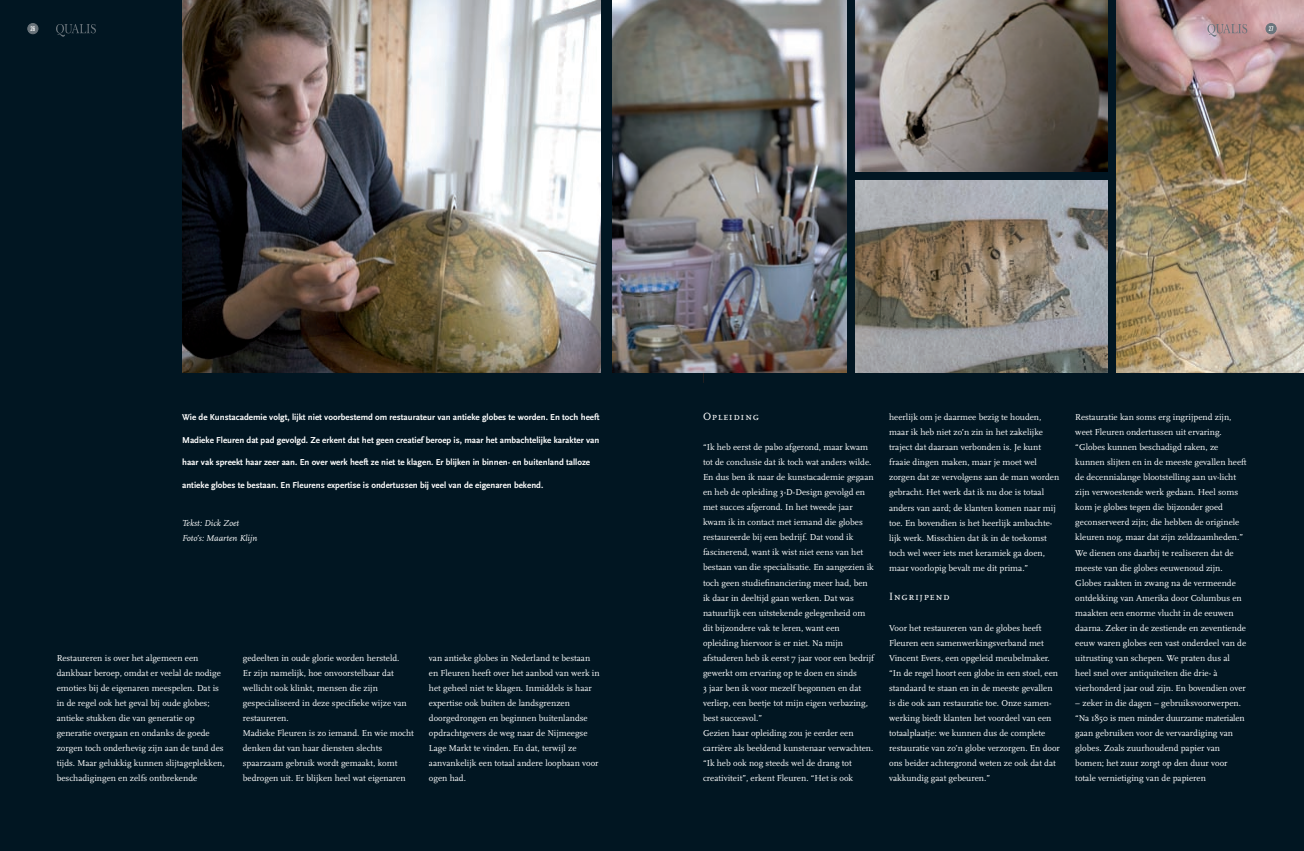
<style>
.page{position:relative;width:1304px;height:851px;background:#fff}
.page>*{position:absolute;margin:0;border:0;box-sizing:border-box;transform-origin:0 0}
.t1{font:11px "Scala Caps";letter-spacing:.05em;color:#fff}
.t2{font:9px/15px "Scala";color:#fff}
.t3{font:700 9px "Scala Sans";color:#fff}
.t4{font:italic 9px/15px "Scala";color:#fff}
.t5{font:ultra-condensed 6.5px "Univers";color:#fff}
</style>
<div class="page">
<div style="left:652px;top:0;width:652px;height:850px;background:#011622"></div>
<hr style="left:703px;top:51px;width:1px;height:332px;background:#231f20">
<div style="left:0;top:0;width:652px;height:850px;background:#011622"></div>
<img style="left:182px;top:0;width:419px;height:373px">
<img style="left:612px;top:0;width:234px;height:373px">
<img style="left:1116px;top:0;width:188px;height:373px">
<img style="left:855px;top:0;width:252px;height:171px">
<img style="left:855px;top:180px;width:252px;height:193px">
<div style="left:28px;top:24px;width:10px;height:10px;background:#6a747b;border-radius:50%"></div>
<div style="left:28px;top:24px;width:10px;height:10px;border:1px solid #6a747b;border-radius:50%"></div>
<svg style="left:56px;top:24px;width:40px;height:13px"></svg>
<div style="left:1266px;top:24px;width:10px;height:10px;background:#6a747b;border-radius:50%"></div>
<div style="left:1266px;top:24px;width:10px;height:10px;border:1px solid #6a747b;border-radius:50%"></div>
<svg style="left:1207px;top:24px;width:40px;height:13px"></svg>
<p class="t5" style="left:30px;top:25px;width:6px">26</p>
<p class="t5" style="left:1269px;top:25px;width:6px">27</p>
<p class="t3" style="left:182px;top:412px;width:419px">Wie de Kunstacademie volgt, lijkt niet voorbestemd om restaurateur van antieke globes te worden. En toch heeft</p>
<p class="t3" style="left:182px;top:435px;width:419px">Madieke Fleuren dat pad gevolgd. Ze erkent dat het geen creatief beroep is, maar het ambachtelijke karakter van</p>
<p class="t3" style="left:182px;top:457px;width:410px">haar vak spreekt haar zeer aan. En over werk heeft ze niet te klagen. Er blijken in binnen- en buitenland talloze</p>
<p class="t3" style="left:182px;top:480px;width:363px">antieke globes te bestaan. En Fleurens expertise is ondertussen bij veel van de eigenaren bekend.</p>
<p class="t4" style="left:182px;top:515px;width:77px">Tekst: Dick Zoet<br>Foto’s: Maarten Klijn</p>
<p class="t2" style="left:57px;top:650px;width:169px">Restaureren is over het algemeen een dankbaar beroep, omdat er veelal de nodige emoties bij de eigenaren meespelen. Dat is in de regel ook het geval bij oude globes; antieke stukken die van generatie op generatie overgaan en ondanks de goede zorgen toch onderhevig zijn aan de tand des tijds. Maar gelukkig kunnen slijtageplekken, beschadigingen en zelfs ontbrekende</p>
<p class="t2" style="left:243px;top:650px;width:173px">gedeelten in oude glorie worden hersteld.<br>Er zijn namelijk, hoe onvoorstelbaar dat wellicht ook klinkt, mensen die zijn gespecialiseerd in deze specifieke wijze van restaureren.<br>Madieke Fleuren is zo iemand. En wie mocht denken dat van haar diensten slechts spaarzaam gebruik wordt gemaakt, komt bedrogen uit. Er blijken heel wat eigenaren</p>
<p class="t2" style="left:429px;top:650px;width:172px">van antieke globes in Nederland te bestaan en Fleuren heeft over het aanbod van werk in het geheel niet te klagen. Inmiddels is haar expertise ook buiten de landsgrenzen doorgedrongen en beginnen buitenlandse opdrachtgevers de weg naar de Nijmeegse Lage Markt te vinden. En dat, terwijl ze aanvankelijk een totaal andere loopbaan voor ogen had.</p>
<p class="t1" style="left:703px;top:410px;width:58px">Opleiding</p>
<p class="t2" style="left:703px;top:440px;width:173px">“Ik heb eerst de pabo afgerond, maar kwam tot de conclusie dat ik toch wat anders wilde.<br>En dus ben ik naar de kunstacademie gegaan en heb de opleiding 3-D-Design gevolgd en met succes afgerond. In het tweede jaar kwam ik in contact met iemand die globes restaureerde bij een bedrijf. Dat vond ik fascinerend, want ik wist niet eens van het bestaan van die specialisatie. En aangezien ik toch geen studiefinanciering meer had, ben ik daar in deeltijd gaan werken. Dat was natuurlijk een uitstekende gelegenheid om dit bijzondere vak te leren, want een opleiding hiervoor is er niet. Na mijn afstuderen heb ik eerst 7 jaar voor een bedrijf gewerkt om ervaring op te doen en sinds<br>3 jaar ben ik voor mezelf begonnen en dat verliep, een beetje tot mijn eigen verbazing, best succesvol.”<br>Gezien haar opleiding zou je eerder een carrière als beeldend kunstenaar verwachten. “Ik heb ook nog steeds wel de drang tot creativiteit”, erkent Fleuren. “Het is ook</p>
<p class="t2" style="left:889px;top:410px;width:172px">heerlijk om je daarmee bezig te houden, maar ik heb niet zo’n zin in het zakelijke traject dat daaraan verbonden is. Je kunt fraaie dingen maken, maar je moet wel zorgen dat ze vervolgens aan de man worden gebracht. Het werk dat ik nu doe is totaal anders van aard; de klanten komen naar mij toe. En bovendien is het heerlijk ambachte&shy;lijk werk. Misschien dat ik in de toekomst toch wel weer iets met keramiek ga doen, maar voorlopig bevalt me dit prima.”</p>
<p class="t1" style="left:889px;top:590px;width:62px">Ingrijpend</p>
<p class="t2" style="left:889px;top:620px;width:172px">Voor het restaureren van de globes heeft Fleuren een samenwerkingsverband met Vincent Evers, een opgeleid meubelmaker. “In de regel hoort een globe in een stoel, een standaard te staan en in de meeste gevallen is die ook aan restauratie toe. Onze samen&shy;werking biedt klanten het voordeel van een totaalplaatje: we kunnen dus de complete restauratie van zo’n globe verzorgen. En door ons beider achtergrond weten ze ook dat dat vakkundig gaat gebeuren.”</p>
<p class="t2" style="left:1075px;top:410px;width:173px">Restauratie kan soms erg ingrijpend zijn, weet Fleuren ondertussen uit ervaring. “Globes kunnen beschadigd raken, ze kunnen slijten en in de meeste gevallen heeft de decennialange blootstelling aan uv-licht zijn verwoestende werk gedaan. Heel soms kom je globes tegen die bijzonder goed geconserveerd zijn; die hebben de originele kleuren nog, maar dat zijn zeldzaamheden.” We dienen ons daarbij te realiseren dat de meeste van die globes eeuwenoud zijn.<br>Globes raakten in zwang na de vermeende ontdekking van Amerika door Columbus en maakten een enorme vlucht in de eeuwen daarna. Zeker in de zestiende en zeventiende eeuw waren globes een vast onderdeel van de uitrusting van schepen. We praten dus al heel snel over antiquiteiten die drie- à vierhonderd jaar oud zijn. En bovendien over</p>
<p class="t2" style="left:1075px;top:695px;width:171px">– zeker in die dagen – gebruiksvoorwerpen. “Na 1850 is men minder duurzame materialen gaan gebruiken voor de vervaardiging van globes. Zoals zuurhoudend papier van bomen; het zuur zorgt op den duur voor totale vernietiging van de papieren</p>
</div>
